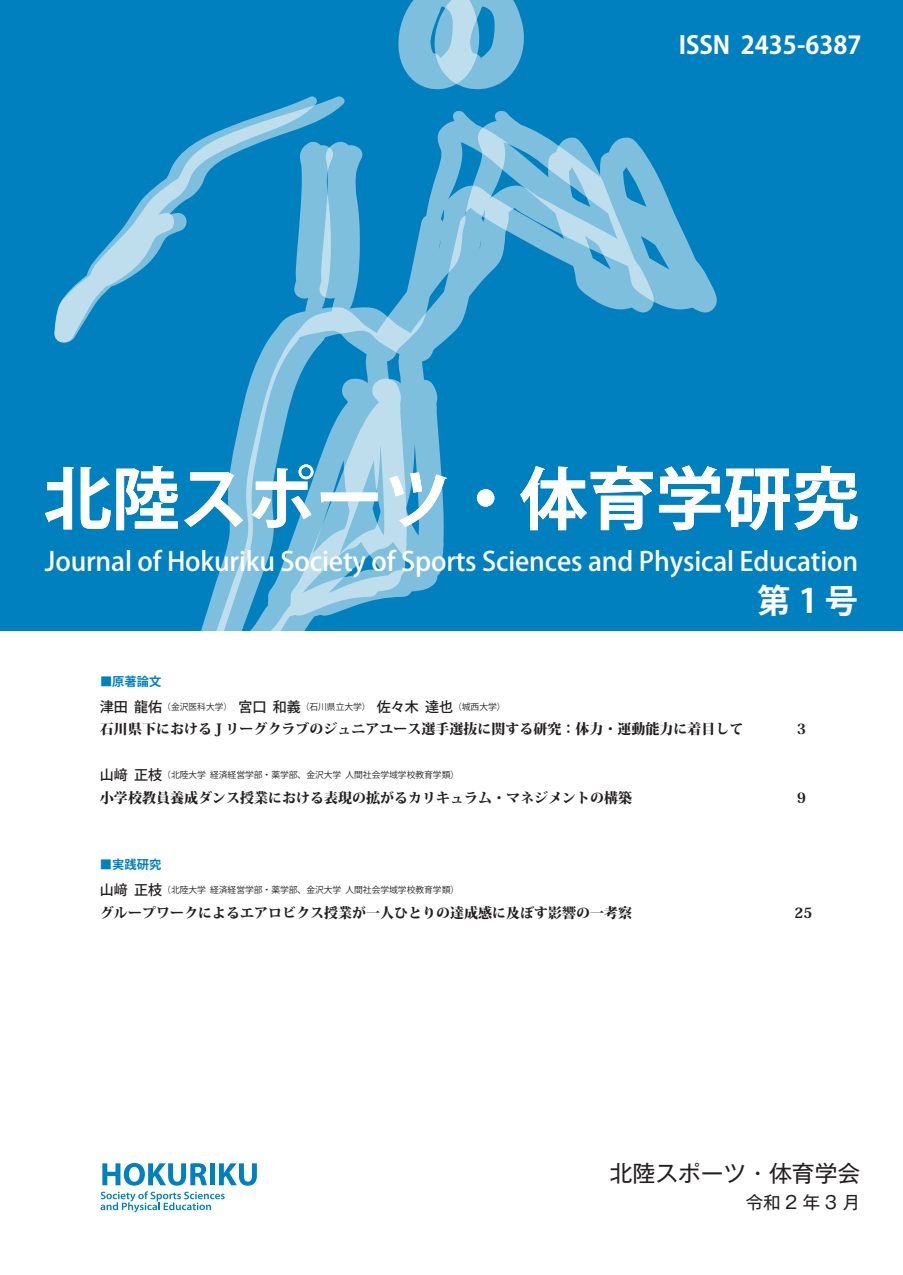
<style>
.page{position:relative;width:903px;height:1275px;background:#fff}
.page>*{position:absolute;margin:0;border:0;box-sizing:border-box;transform-origin:0 0}
.t1{font:700 68.25px "Koz Go Pr 6 N";letter-spacing:-.005em;color:#fff}
.t2{font:700 33.25px "Koz Go Pr 6 N";color:#fff}
.t3{font:500 26.25px "Koz Go Pr 6 N";letter-spacing:-.005em;color:#fff}
.t4{font:700 24.5px "Koz Go Pr 6 N";color:#fff}
.t5{font:22.75px "Gothic MB101 Pr 6";color:#231f20}
.t6{font:17.5px "Gothic MB101 Pr 6";color:#231f20}
.t7{font:800 14px "Koz Min Pr 6 N";color:#231f20}
.t8{font:700 12.25px "Koz Go Pr 6 N";color:#0080bf}
.t9{font:8.75px "Koz Go Pr 6 N";color:#231f20}
.s1{font-weight:500;font-size:14px}
</style>
<div class="page">
<div style="left:0;top:0;width:903px;height:630px;background:#0080bf"></div>
<svg style="left:101px;top:1163px;width:156px;height:49px"></svg>
<svg style="left:398px;top:0;width:126px;height:90px"></svg>
<svg style="left:201px;top:111px;width:516px;height:519px"></svg>
<svg style="left:54px;top:96px;width:293px;height:250px"></svg>
<h3 class="t4" style="left:679px;top:31px;width:184px">ISSN 2435-6387</h3>
<h1 class="t1" style="left:44px;top:460px;width:817px">北陸スポーツ・体育学研究</h1>
<h3 class="t3" style="left:45px;top:547px;width:815px">Journal of Hokuriku Society of Sports Sciences and Physical Education</h3>
<h2 class="t2" style="left:757px;top:582px;width:103px">第1 号</h2>
<p class="t8" style="left:100px;top:674px;width:63px">■原著論文</p>
<p class="t9" style="left:100px;top:701px;width:407px"><span class="s1">津田 龍佑</span>（金沢医科大学） <span class="s1">宮口 和義</span>（石川県立大学） <span class="s1">佐々木 達也</span>（城西大学）</p>
<p class="t7" style="left:100px;top:721px;width:645px">石川県下における J リーグクラブのジュニアユース選手選抜に関する研究：体力・運動能力に着目して</p>
<p class="t7" style="left:794px;top:721px;width:15px">３</p>
<p class="t9" style="left:100px;top:770px;width:361px"><span class="s1">山﨑 正枝</span>（北陸大学 経済経営学部・薬学部、金沢大学 人間社会学域学校教育学類）</p>
<p class="t7" style="left:100px;top:790px;width:534px">小学校教員養成ダンス授業における表現の拡がるカリキュラム・マネジメントの構築</p>
<p class="t7" style="left:794px;top:790px;width:15px">９</p>
<p class="t8" style="left:100px;top:858px;width:63px">■実践研究</p>
<p class="t9" style="left:100px;top:885px;width:361px"><span class="s1">山﨑 正枝</span>（北陸大学 経済経営学部・薬学部、金沢大学 人間社会学域学校教育学類）</p>
<p class="t7" style="left:100px;top:905px;width:534px">グループワークによるエアロビクス授業が一人ひとりの達成感に及ぼす影響の一考察</p>
<p class="t7" style="left:794px;top:905px;width:33px">25　</p>
<h3 class="t5" style="left:610px;top:1154px;width:252px">北陸スポーツ・体育学会</h3>
<p class="t6" style="left:746px;top:1187px;width:116px">令和2 年3 月</p>
</div>
